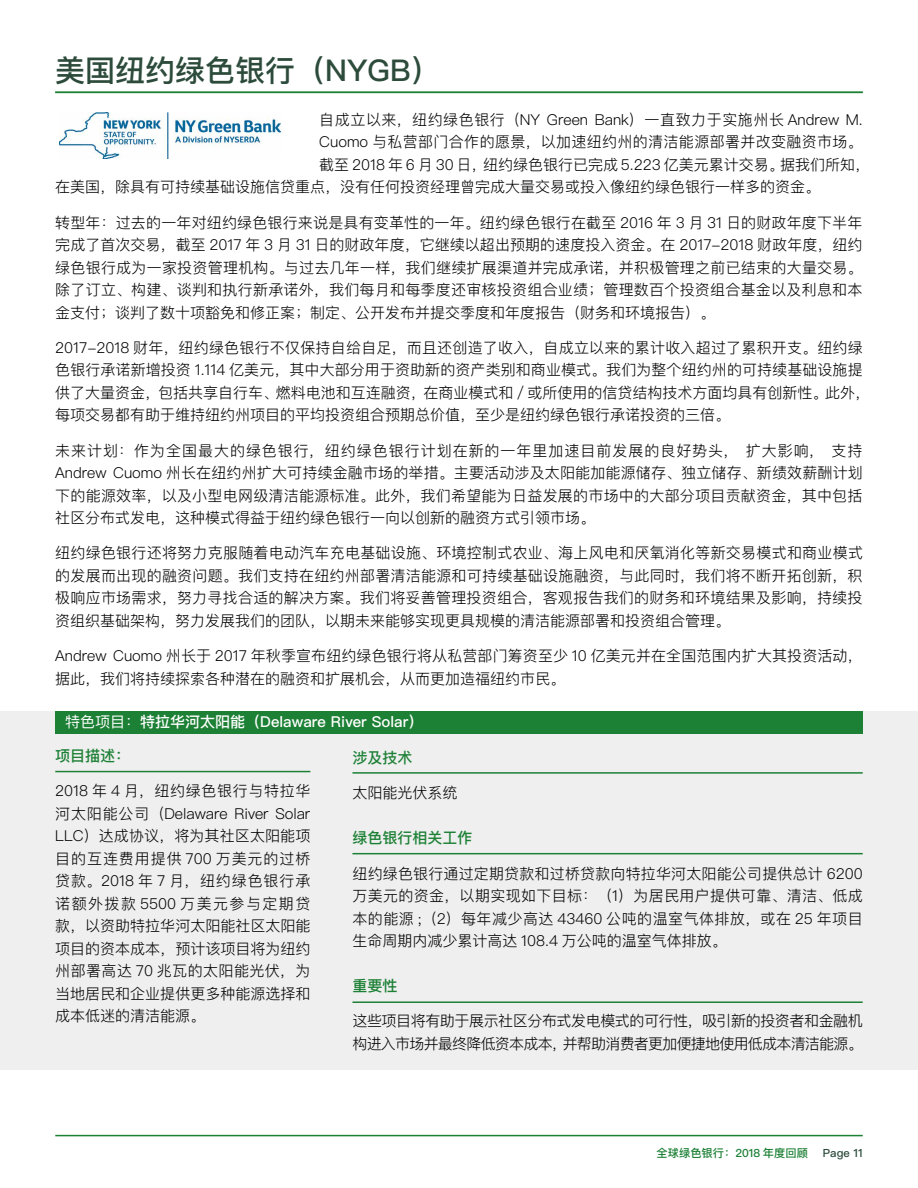
<style>
.page{position:relative;width:918px;height:1188px;background:#fff}
.page>*{position:absolute;margin:0;border:0;box-sizing:border-box;transform-origin:0 0}
.t1{font:500 30px "Ping Fang SC";color:#2c4b3b}
.t2{font:300 15px/22.5px "Ping Fang SC";color:#000;text-align:justify}
.t3{font:300 15px/22.5px "Ping Fang SC";letter-spacing:-.04em;color:#000}
.t4{font:300 15px "Ping Fang SC";letter-spacing:.035em;color:#000}
.t5{font:300 15px "Ping Fang SC";letter-spacing:.025em;color:#000}
.t6{font:500 15px "Ping Fang SC";color:#fff}
.t7{font:500 15px "Ping Fang SC";color:#1c8035}
.t8{font:500 11.25px "Ping Fang SC";color:#1c8035}
.t9{font:500 11.25px "Ping Fang SC";color:#2c4b3b}
.s1{font-weight:400}
</style>
<div class="page">
<div style="left:0;top:711px;width:918px;height:359px;background:#efefef"></div>
<div style="left:55px;top:711px;width:808px;height:23px;background:#1c8035"></div>
<hr style="left:55px;top:92px;width:808px;height:1px;background:#1c8035">
<hr style="left:55px;top:771px;width:255px;height:1px;background:#1c8035">
<hr style="left:352px;top:772px;width:511px;height:2px;background:#1c8035">
<hr style="left:352px;top:853px;width:511px;height:1px;background:#1c8035">
<hr style="left:352px;top:1001px;width:511px;height:2px;background:#1c8035">
<hr style="left:55px;top:1135px;width:808px;height:1px;background:#1c8035">
<img style="left:59px;top:112px;width:222px;height:47px">
<h1 class="t1" style="left:55px;top:52px;width:387px">美国纽约绿色银行（NYGB）</h1>
<p class="t4" style="left:319px;top:110px;width:545px">自成立以来，纽约绿色银行（NY Green Bank）一直致力于实施州长 Andrew M.</p>
<p class="t5" style="left:319px;top:133px;width:545px">Cuomo 与私营部门合作的愿景，以加速纽约州的清洁能源部署并改变融资市场。</p>
<p class="t2" style="left:319px;top:153px;width:552px">截至 2018 年 6 月 30 日，纽约绿色银行已完成 5.223 亿美元累计交易。据我们所知，</p>
<p class="t2" style="left:55px;top:176px;width:767px">在美国，除具有可持续基础设施信贷重点，没有任何投资经理曾完成大量交易或投入像纽约绿色银行一样多的资金。</p>
<p class="t2" style="left:55px;top:211px;width:809px">转型年：过去的一年对纽约绿色银行来说是具有变革性的一年。纽约绿色银行在截至 2016 年 3 月 31 日的财政年度下半年完成了首次交易，截至 2017 年 3 月 31 日的财政年度，它继续以超出预期的速度投入资金。在 2017-2018 财政年度，纽约绿色银行成为一家投资管理机构。与过去几年一样，我们继续扩展渠道并完成承诺，并积极管理之前已结束的大量交易。除了订立、构建、谈判和执行新承诺外，我们每月和每季度还审核投资组合业绩；管理数百个投资组合基金以及利息和本金支付；谈判了数十项豁免和修正案；制定、公开发布并提交季度和年度报告（财务和环境报告）。</p>
<p class="t2" style="left:55px;top:336px;width:816px;text-align:left">2017-2018 财年，纽约绿色银行不仅保持自给自足，而且还创造了收入，自成立以来的累计收入超过了累积开支。纽约绿色银行承诺新增投资 1.114 亿美元，其中大部分用于资助新的资产类别和商业模式。我们为整个纽约州的可持续基础设施提供了大量资金，包括共享自行车、燃料电池和互连融资，在商业模式和 / 或所使用的信贷结构技术方面均具有创新性。此外，每项交易都有助于维持纽约州项目的平均投资组合预期总价值，至少是纽约绿色银行承诺投资的三倍。</p>
<p class="t2" style="left:55px;top:439px;width:809px">未来计划：作为全国最大的绿色银行，纽约绿色银行计划在新的一年里加速目前发展的良好势头， 扩大影响， 支持Andrew Cuomo 州长在纽约州扩大可持续金融市场的举措。主要活动涉及太阳能加能源储存、独立储存、新绩效薪酬计划下的能源效率，以及小型电网级清洁能源标准。此外，我们希望能为日益发展的市场中的大部分项目贡献资金，其中包括社区分布式发电，这种模式得益于纽约绿色银行一向以创新的融资方式引领市场。</p>
<p class="t2" style="left:55px;top:542px;width:809px">纽约绿色银行还将努力克服随着电动汽车充电基础设施、环境控制式农业、海上风电和厌氧消化等新交易模式和商业模式的发展而出现的融资问题。我们支持在纽约州部署清洁能源和可持续基础设施融资，与此同时，我们将不断开拓创新，积极响应市场需求，努力寻找合适的解决方案。我们将妥善管理投资组合，客观报告我们的财务和环境结果及影响，持续投资组织基础架构，努力发展我们的团队，以期未来能够实现更具规模的清洁能源部署和投资组合管理。</p>
<p class="t2" style="left:55px;top:645px;width:809px">Andrew Cuomo 州长于 2017 年秋季宣布纽约绿色银行将从私营部门筹资至少 10 亿美元并在全国范围内扩大其投资活动，据此，我们将持续探索各种潜在的融资和扩展机会，从而更加造福纽约市民。</p>
<p class="t6" style="left:65px;top:713px;width:360px"><span class="s1">特色项目：</span>特拉华河太阳能（Delaware River Solar）</p>
<p class="t7" style="left:55px;top:746px;width:77px">项目描述：</p>
<p class="t2" style="left:55px;top:780px;width:257px">2018 年 4 月，纽约绿色银行与特拉华河太阳能公司（Delaware River Solar LLC）达成协议，将为其社区太阳能项目的互连费用提供 700 万美元的过桥贷款。2018 年 7 月，纽约绿色银行承诺额外拨款 5500 万美元参与定期贷款，以资助特拉华河太阳能社区太阳能项目的资本成本，预计该项目将为纽约州部署高达 70 兆瓦的太阳能光伏，为当地居民和企业提供更多种能源选择和成本低迷的清洁能源。</p>
<p class="t7" style="left:352px;top:749px;width:61px">涉及技术</p>
<p class="t2" style="left:352px;top:782px;width:106px">太阳能光伏系统</p>
<p class="t7" style="left:352px;top:829px;width:121px">绿色银行相关工作</p>
<p class="t2" style="left:352px;top:862px;width:512px">纽约绿色银行通过定期贷款和过桥贷款向特拉华河太阳能公司提供总计 6200万美元的资金，以期实现如下目标：（1）为居民用户提供可靠、清洁、低成本的能源 ;（2）每年减少高达 43460 公吨的温室气体排放，或在 25 年项目生命周期内减少累计高达 108.4 万公吨的温室气体排放。</p>
<p class="t7" style="left:352px;top:977px;width:47px">重要性</p>
<p class="t3" style="left:352px;top:1010px;width:512px">这些项目将有助于展示社区分布式发电模式的可行性，吸引新的投资者和金融机构进入市场并最终降低资本成本，并帮助消费者更加便捷地使用低成本清洁能源。</p>
<p class="t8" style="left:657px;top:1146px;width:153px">全球绿色银行：2018 年度回顾</p>
<p class="t9" style="left:823px;top:1146px;width:41px">Page 11</p>
</div>
